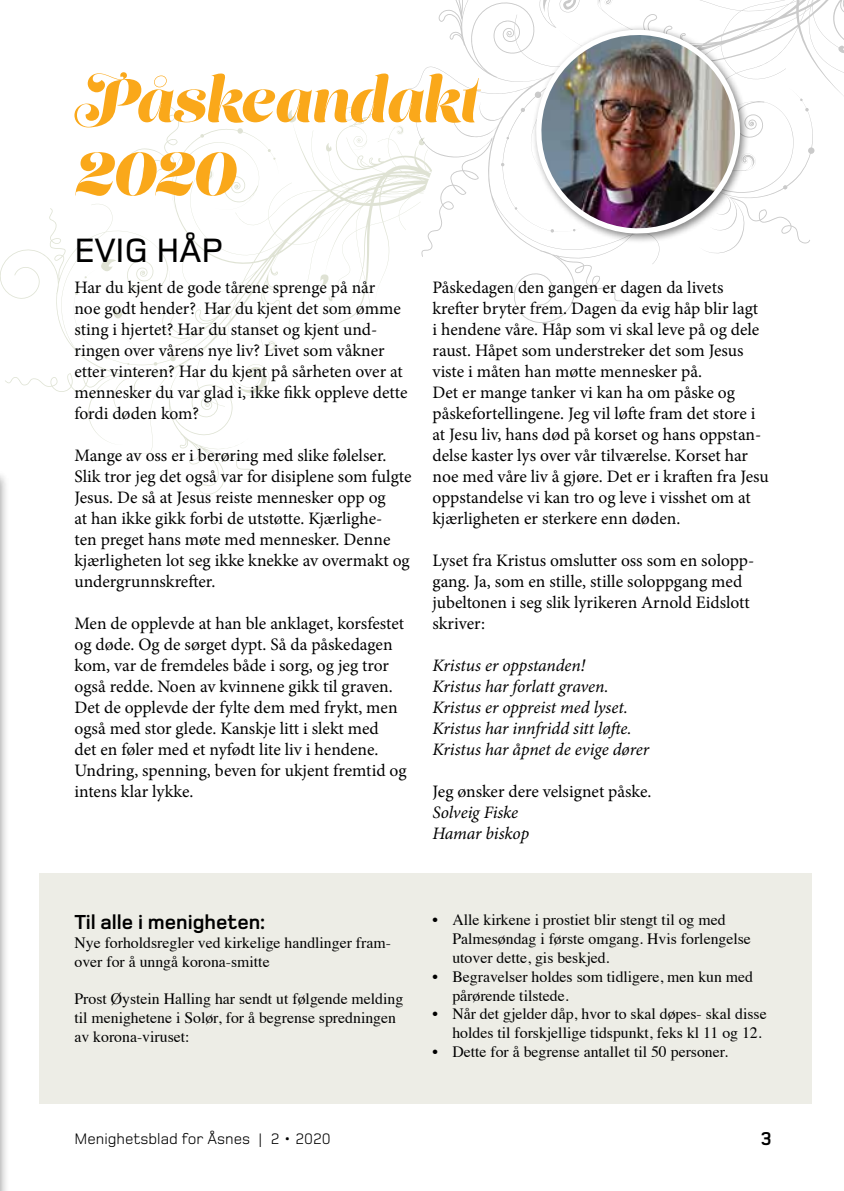
<style>
.page{position:relative;width:844px;height:1191px;background:#fff}
.page>*{position:absolute;margin:0;border:0;box-sizing:border-box;transform-origin:0 0}
.t1{font:61.25px/73.5px "Lust Script";color:#faa81a}
.t2{font:500 35px "Foundry Monoline";color:#000}
.t3{font:700 21px "Foundry Monoline";color:#000}
.t4{font:700 19.25px "Foundry Monoline";color:#000}
.t5{font:17.5px/21px "Minion Pro";color:#000}
.t6{font:italic 17.5px/21px "Minion Pro";letter-spacing:-.005em;color:#000}
.t7{font:15.75px/18.9px "Times";color:#000}
.t8{font:15.75px "Foundry Monoline";color:#000}
</style>
<div class="page">
<svg style="left:0;top:96px;width:408px;height:399px"></svg>
<div style="left:40px;top:873px;width:771px;height:231px;background:#edede6"></div>
<svg style="left:408px;top:0;width:435px;height:323px"></svg>
<div style="left:0;top:469px;width:10px;height:722px;background:#000;opacity:.6"></div>
<hr style="left:0;top:486px;width:1px;height:705px;background:#fff">
<div style="left:531px;top:25px;width:219px;height:219px;background:#000;opacity:.5"></div>
<img style="left:529px;top:23px;width:217px;height:213px">
<h1 class="t1" style="left:74px;top:69px;width:403px">Påskeandakt<br>2020</h1>
<h2 class="t2" style="left:74px;top:232px;width:150px">EVIG HÅP</h2>
<p class="t5" style="left:74px;top:277px;width:334px">Har du kjent de gode tårene sprenge på når<br>noe godt hender? Har du kjent det som ømme sting i hjertet? Har du stanset og kjent und&shy;ringen over vårens nye liv? Livet som våkner etter vinteren? Har du kjent på sårheten over at mennesker du var glad i, ikke fikk oppleve dette fordi døden kom?</p>
<p class="t5" style="left:74px;top:445px;width:338px">Mange av oss er i berøring med slike følelser.<br>Slik tror jeg det også var for disiplene som fulgte Jesus. De så at Jesus reiste mennesker opp og<br>at han ikke gikk forbi de utstøtte. Kjærlighe-<br>ten preget hans møte med mennesker. Denne kjærligheten lot seg ikke knekke av overmakt og undergrunnskrefter.</p>
<p class="t5" style="left:74px;top:613px;width:334px">Men de opplevde at han ble anklaget, korsfestet og døde. Og de sørget dypt. Så da påskedagen kom, var de fremdeles både i sorg, og jeg tror også redde. Noen av kvinnene gikk til graven.<br>Det de opplevde der fylte dem med frykt, men også med stor glede. Kanskje litt i slekt med<br>det en føler med et nyfødt lite liv i hendene.<br>Undring, spenning, beven for ukjent fremtid og intens klar lykke.</p>
<p class="t5" style="left:432px;top:277px;width:338px">Påskedagen den gangen er dagen da livets krefter bryter frem. Dagen da evig håp blir lagt<br>i hendene våre. Håp som vi skal leve på og dele raust. Håpet som understreker det som Jesus viste i måten han møtte mennesker på.<br>Det er mange tanker vi kan ha om påske og påskefortellingene. Jeg vil løfte fram det store i at Jesu liv, hans død på korset og hans oppstan&shy;delse kaster lys over vår tilværelse. Korset har noe med våre liv å gjøre. Det er i kraften fra Jesu oppstandelse vi kan tro og leve i visshet om at kjærligheten er sterkere enn døden.</p>
<p class="t5" style="left:432px;top:550px;width:323px">Lyset fra Kristus omslutter oss som en solopp&shy;gang. Ja, som en stille, stille soloppgang med jubeltonen i seg slik lyrikeren Arnold Eidslott skriver:</p>
<p class="t6" style="left:432px;top:656px;width:218px">Kristus er oppstanden!<br>Kristus har forlatt graven.<br>Kristus er oppreist med lyset.<br>Kristus har innfridd sitt løfte.<br>Kristus har åpnet de evige dører</p>
<p class="t5" style="left:432px;top:781px;width:220px">Jeg ønsker dere velsignet påske.</p>
<p class="t6" style="left:432px;top:803px;width:98px">Solveig Fiske<br>Hamar biskop</p>
<p class="t3" style="left:74px;top:910px;width:192px">Til alle i menigheten:</p>
<p class="t7" style="left:74px;top:931px;width:318px">Nye forholdsregler ved kirkelige handlinger fram&shy;over for å unngå korona-smitte</p>
<p class="t7" style="left:74px;top:988px;width:330px">Prost Øystein Halling har sendt ut følgende melding til menighetene i Solør, for å begrense spredningen av korona-viruset:</p>
<p class="t7" style="left:452px;top:908px;width:300px;text-indent:-20px">• Alle kirkene i prostiet blir stengt til og med<br>Palmesøndag i første omgang. Hvis forlengelse utover dette, gis beskjed.</p>
<p class="t7" style="left:452px;top:965px;width:302px;text-indent:-20px">• Begravelser holdes som tidligere, men kun med pårørende tilstede.</p>
<p class="t7" style="left:452px;top:1003px;width:316px;text-indent:-20px">• Når det gjelder dåp, hvor to skal døpes- skal disse holdes til forskjellige tidspunkt, feks kl 11 og 12.</p>
<p class="t7" style="left:432px;top:1041px;width:297px">• Dette for å begrense antallet til 50 personer.</p>
<p class="t8" style="left:74px;top:1130px;width:258px">Menighetsblad for Åsnes | 2 • 2020</p>
<p class="t4" style="left:760px;top:1128px;width:13px">3</p>
</div>
